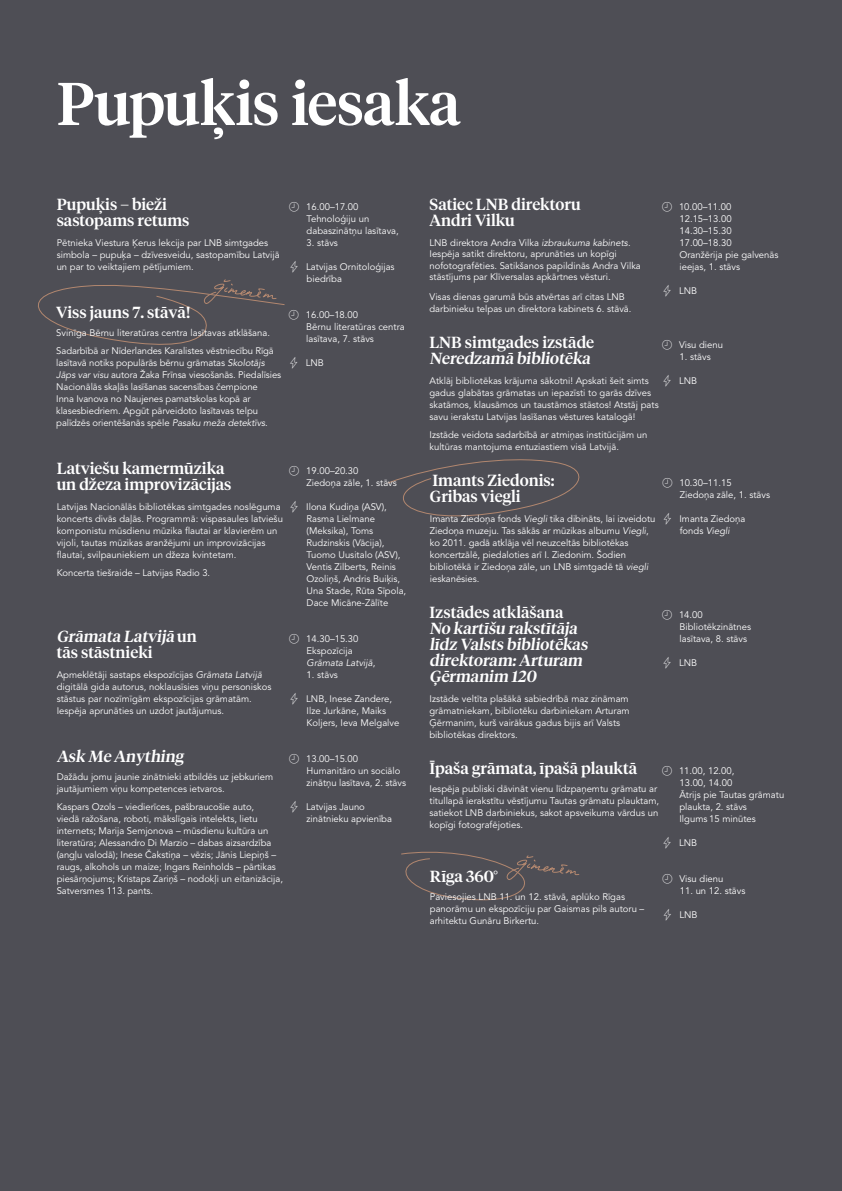
<style>
.page{position:relative;width:842px;height:1191px;background:#4e4e55}
.page>*{position:absolute;margin:0;border:0;box-sizing:border-box;transform-origin:0 0}
.t1{font:500 60px "Tiempos Headline";letter-spacing:-.015em;color:#fff}
.t2{font:500 16px/16px "Tiempos Headline";color:#fff}
.t3{font:9.5px/12px "Avenir LT Pro";color:#fff}
.s1{font-style:italic}
</style>
<div class="page">
<svg style="left:388px;top:459px;width:192px;height:58px"></svg>
<svg style="left:401px;top:851px;width:179px;height:49px"></svg>
<svg style="left:38px;top:279px;width:247px;height:66px"></svg>
<h1 class="t1" style="left:57px;top:63px;width:405px">Pupuķis iesaka</h1>
<h2 class="t2" style="left:57px;top:196px;width:134px">Pupuķis – bieži sastopams retums</h2>
<p class="t3" style="left:57px;top:237px;width:224px">Pētnieka Viestura Ķerus lekcija par LNB simtgades simbola – pupuķa – dzīvesveidu, sastopamību Latvijā un par to veiktajiem pētījumiem.</p>
<h2 class="t2" style="left:56px;top:304px;width:135px">Viss jauns 7. stāvā!</h2>
<p class="t3" style="left:56px;top:324px;width:219px;line-height:18px">Svinīga Bērnu literatūras centra lasītavas atklāšana.<br>Sadarbībā ar Nīderlandes Karalistes vēstniecību Rīgā</p>
<p class="t3" style="left:56px;top:357px;width:226px">lasītavā notiks populārās bērnu grāmatas <span class="s1">Skolotājs Jāps var visu</span> autora Žaka Frīnsa viesošanās. Piedalīsies Nacionālās skaļās lasīšanas sacensības čempione<br>Inna Ivanova no Naujenes pamatskolas kopā ar klasesbiedriem. Apgūt pārveidoto lasītavas telpu palīdzēs orientēšanās spēle <span class="s1">Pasaku meža detektīvs</span>.</p>
<h2 class="t2" style="left:57px;top:460px;width:176px">Latviešu kamermūzika un džeza improvizācijas</h2>
<p class="t3" style="left:57px;top:501px;width:228px">Latvijas Nacionālās bibliotēkas simtgades noslēguma koncerts divās daļās. Programmā: vispasaules latviešu komponistu mūsdienu mūzika flautai ar klavierēm un vijoli, tautas mūzikas aranžējumi un improvizācijas flautai, svilpauniekiem un džeza kvintetam.</p>
<p class="t3" style="left:57px;top:567px;width:155px">Koncerta tiešraide – Latvijas Radio 3.</p>
<h2 class="t2" style="left:57px;top:628px;width:142px">Grāmata Latvij ā u n tās stāstnieki</h2>
<p class="t3" style="left:57px;top:669px;width:216px">Apmeklētāji sastaps ekspozīcijas <span class="s1">Grāmata Latvijā </span>digitālā gida autorus, noklausīsies viņu personiskos stāstus par nozīmīgām ekspozīcijas grāmatām.<br>Iespēja aprunāties un uzdot jautājumus.</p>
<h2 class="t2" style="left:57px;top:748px;width:128px">Ask Me Anything</h2>
<p class="t3" style="left:57px;top:771px;width:218px">Dažādu jomu jaunie zinātnieki atbildēs uz jebkuriem jautājumiem viņu kompetences ietvaros.</p>
<p class="t3" style="left:57px;top:801px;width:228px">Kaspars Ozols – viedierīces, pašbraucošie auto,<br>viedā ražošana, roboti, mākslīgais intelekts, lietu internets; Marija Semjonova – mūsdienu kultūra un literatūra; Alessandro Di Marzio – dabas aizsardzība (angļu valodā); Inese Čakstiņa – vēzis; Jānis Liepiņš – raugs, alkohols un maize; Ingars Reinholds – pārtikas piesārņojums; Kristaps Zariņš – nodokļi un eitanizācija, Satversmes 113. pants.</p>
<p class="t3" style="left:306px;top:201px;width:94px">16.00–17.00<br>Tehnoloģiju un dabaszinātņu lasītava,</p>
<p class="t3" style="left:307px;top:237px;width:33px">3. stāvs</p>
<p class="t3" style="left:306px;top:261px;width:90px">Latvijas Ornitoloģijas biedrība</p>
<p class="t3" style="left:306px;top:309px;width:100px">16.00–18.00<br>Bērnu literatūras centra lasītava, 7. stāvs</p>
<p class="t3" style="left:306px;top:357px;width:20px">LNB</p>
<p class="t3" style="left:306px;top:465px;width:92px">19.00–20.30<br>Ziedoņa zāle, 1. stāvs</p>
<p class="t3" style="left:306px;top:501px;width:102px">Ilona Kudiņa (ASV),<br>Rasma Lielmane (Meksika), Toms<br>Rudzinskis (Vācija),<br>Tuomo Uusitalo (ASV),<br>Ventis Zilberts, Reinis<br>Ozoliņš, Andris Buiķis,<br>Una Stade, Rūta Sīpola,<br>Dace Micāne-Zālīte</p>
<p class="t3" style="left:306px;top:633px;width:71px">14.30–15.30<br>Ekspozīcija<br><span class="s1">Grāmata Latvijā</span>,</p>
<p class="t3" style="left:307px;top:669px;width:33px">1. stāvs</p>
<p class="t3" style="left:306px;top:693px;width:95px">LNB, Inese Zandere,<br>Ilze Jurkāne, Maiks<br>Koljers, Ieva Melgalve</p>
<p class="t3" style="left:306px;top:753px;width:101px">13.00–15.00<br>Humanitāro un sociālo zinātņu lasītava, 2. stāvs</p>
<p class="t3" style="left:306px;top:801px;width:87px">Latvijas Jauno zinātnieku apvienība</p>
<h2 class="t2" style="left:429px;top:196px;width:153px">Satiec LNB direktoru<br>Andri Vilku</h2>
<p class="t3" style="left:429px;top:237px;width:213px;line-height:11.4px">LNB direktora Andra Vilka <span class="s1">izbraukuma kabinets</span>.<br>Iespēja satikt direktoru, aprunāties un kopīgi nofotografēties. Satikšanos papildinās Andra Vilka stāstījums par Klīversalas apkārtnes vēsturi.</p>
<p class="t3" style="left:429px;top:291px;width:203px;line-height:11.4px">Visas dienas garumā būs atvērtas arī citas LNB darbinieku telpas un direktora kabinets 6. stāvā.</p>
<h2 class="t2" style="left:429px;top:334px;width:166px">LNB simtgades izstāde<br>Neredzamā bibliotēka</h2>
<p class="t3" style="left:429px;top:375px;width:231px">Atklāj bibliotēkas krājuma sākotni! Apskati šeit simts gadus glabātas grāmatas un iepazīsti to garās dzīves skatāmos, klausāmos un taustāmos stāstos! Atstāj pats savu ierakstu Latvijas lasīšanas vēstures katalogā!</p>
<p class="t3" style="left:429px;top:429px;width:219px">Izstāde veidota sadarbībā ar atmiņas institūcijām un kultūras mantojuma entuziastiem visā Latvijā.</p>
<h2 class="t2" style="left:430px;top:472px;width:126px">Imants Ziedonis:<br>Gribas viegli</h2>
<p class="t3" style="left:430px;top:513px;width:227px">Imanta Ziedoņa fonds <span class="s1">Viegli</span> tika dibināts, lai izveidotu Ziedoņa muzeju. Tas sākās ar mūzikas albumu <span class="s1">Viegli</span>, ko 2011. gadā atklāja vēl neuzceltās bibliotēkas koncertzālē, piedaloties arī I. Ziedonim. Šodien bibliotēkā ir Ziedoņa zāle, un LNB simtgadē tā <span class="s1">viegli </span>ieskanēsies.</p>
<h2 class="t2" style="left:429px;top:604px;width:162px">Izstādes atklāšana<br>No kartīšu rakstītāj a līdz Valsts bibliotēkas direktoram:Arturam<br>Ģērmanim 120</h2>
<p class="t3" style="left:429px;top:693px;width:202px">Izstāde veltīta plašākā sabiedrībā maz zināmam grāmatniekam, bibliotēku darbiniekam Arturam Ģērmanim, kurš vairākus gadus bijis arī Valsts bibliotēkas direktors.</p>
<h2 class="t2" style="left:429px;top:760px;width:209px">Īpaša grāmata, īpašā plauktā</h2>
<p class="t3" style="left:429px;top:783px;width:231px">Iespēja publiski dāvināt vienu līdzpaņemtu grāmatu ar titullapā ierakstītu vēstījumu Tautas grāmatu plauktam, satiekot LNB darbiniekus, sakot apsveikuma vārdus un kopīgi fotografējoties.</p>
<h2 class="t2" style="left:430px;top:868px;width:70px">Rīga 360°</h2>
<p class="t3" style="left:430px;top:891px;width:216px">Paviesojies LNB 11. un 12. stāvā, aplūko Rīgas panorāmu un ekspozīciju par Gaismas pils autoru – arhitektu Gunāru Birkertu.</p>
<p class="t3" style="left:679px;top:201px;width:101px">10.00–11.00<br>12.15–13.00<br>14.30–15.30<br>17.00–18.30<br>Oranžērija pie galvenās ieejas, 1. stāvs</p>
<p class="t3" style="left:679px;top:285px;width:20px">LNB</p>
<p class="t3" style="left:679px;top:339px;width:46px">Visu dienu</p>
<p class="t3" style="left:679px;top:351px;width:33px">1. stāvs</p>
<p class="t3" style="left:679px;top:375px;width:20px">LNB</p>
<p class="t3" style="left:679px;top:477px;width:92px">10.30–11.15<br>Ziedoņa zāle, 1. stāvs</p>
<p class="t3" style="left:679px;top:513px;width:68px">Imanta Ziedoņa fonds <span class="s1">Viegli</span></p>
<p class="t3" style="left:679px;top:609px;width:74px">14.00<br>Bibliotēkzinātnes lasītava, 8. stāvs</p>
<p class="t3" style="left:679px;top:657px;width:20px">LNB</p>
<p class="t3" style="left:679px;top:765px;width:107px">11.00, 12.00,<br>13.00, 14.00<br>Ātrijs pie Tautas grāmatu plaukta, 2. stāvs<br>Ilgums 15 minūtes</p>
<p class="t3" style="left:679px;top:837px;width:20px">LNB</p>
<p class="t3" style="left:679px;top:873px;width:46px">Visu dienu</p>
<p class="t3" style="left:680px;top:885px;width:67px">11. un 12. stāvs</p>
<p class="t3" style="left:679px;top:909px;width:20px">LNB</p>
</div>
